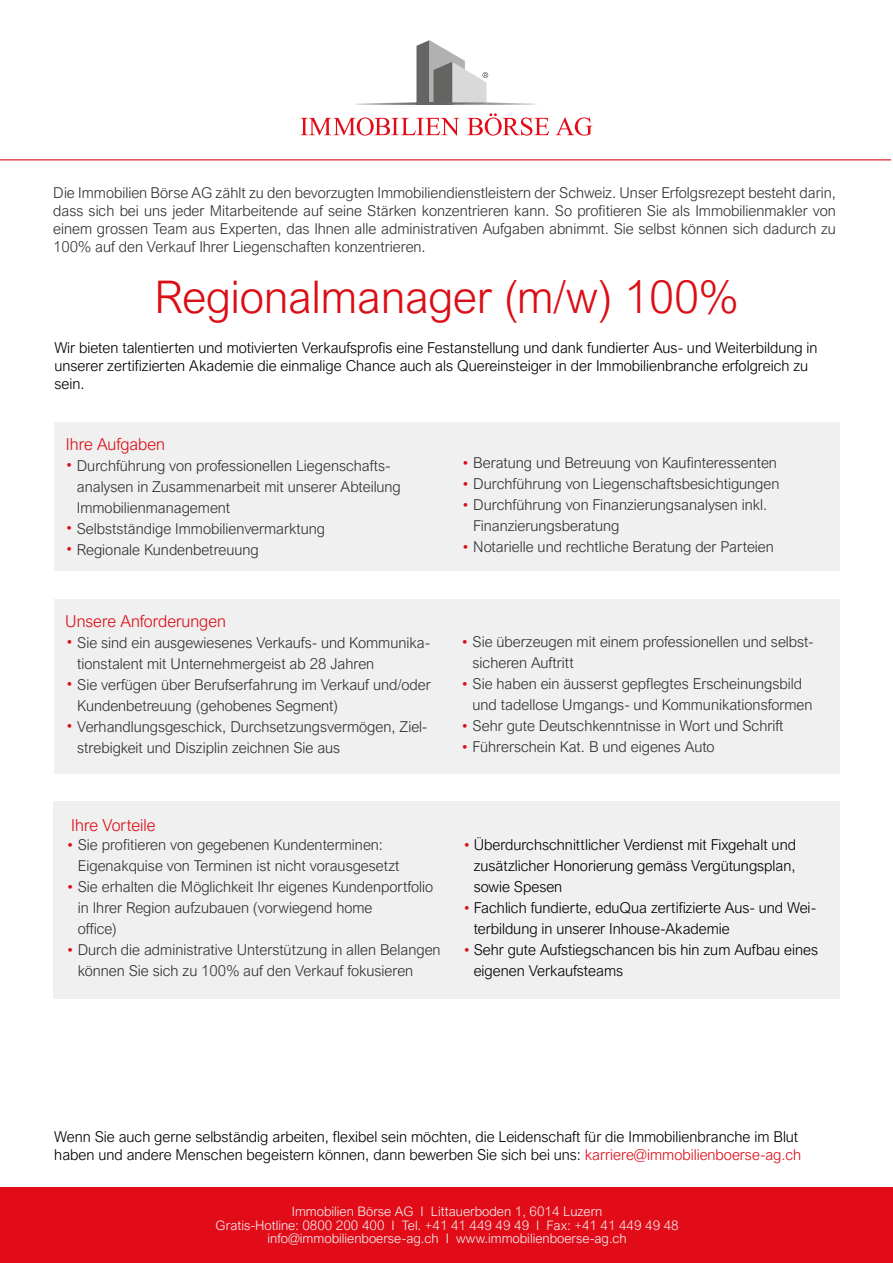
<style>
.page{position:relative;width:893px;height:1263px;background:#fff}
.page>*{position:absolute;margin:0;border:0;box-sizing:border-box;transform-origin:0 0}
.t1{font:300 45px "Arial Nova";color:#db0d15}
.t2{font:300 16.5px "Arial Nova";color:#db0d15}
.t3{font:300 15px/21px "Arial Nova";color:#333232}
.t4{font:300 15px/21px "Arial Nova";color:#000}
.t5{font:300 13.05px/13.5px "Arial Nova";color:#f2f2f2;text-align:center}
.s1{color:#db0d15}
</style>
<div class="page">
<div style="left:55px;top:422px;width:785px;height:149px;background:#f0f0f0"></div>
<div style="left:55px;top:599px;width:785px;height:174px;background:#f0f0f0"></div>
<div style="left:0;top:1187px;width:893px;height:76px;background:#e20b18"></div>
<hr style="left:0;top:159px;width:891px;height:1px;background:#db0d15">
<div style="left:53px;top:801px;width:787px;height:197px;background:#f0f0f0"></div>
<svg style="left:300px;top:117px;width:159px;height:19px"></svg>
<svg style="left:467px;top:113px;width:82px;height:23px"></svg>
<svg style="left:556px;top:117px;width:36px;height:19px"></svg>
<img style="left:355px;top:102px;width:182px;height:3px">
<svg style="left:416px;top:40px;width:72px;height:64px"></svg>
<p class="t3" style="left:53px;top:184px;width:784px;line-height:18px;text-align:justify">Die Immobilien Börse AG zählt zu den bevorzugten Immobiliendienstleistern der Schweiz. Unser Erfolgsrezept besteht darin, dass sich bei uns jeder Mitarbeitende auf seine Stärken konzentrieren kann. So profitieren Sie als Immobilienmakler von einem grossen Team aus Experten, das Ihnen alle administrativen Aufgaben abnimmt. Sie selbst können sich dadurch zu 100% auf den Verkauf Ihrer Liegenschaften konzentrieren.</p>
<h1 class="t1" style="left:155px;top:271px;width:585px">Regionalmanager (m/w) 100%</h1>
<p class="t4" style="left:55px;top:339px;width:764px;line-height:18px">Wir bieten talentierten und motivierten Verkaufsprofis eine Festanstellung und dank fundierter Aus- und Weiterbildung in unserer zertifizierten Akademie die einmalige Chance auch als Quereinsteiger in der Immobilienbranche erfolgreich zu sein.</p>
<p class="t2" style="left:66px;top:435px;width:100px">Ihre Aufgaben</p>
<p class="t3" style="left:77px;top:455px;width:326px;text-indent:-10px"><span class="s1">•</span> Durchführung von professionellen Liegenschafts&shy;analysen in Zusammenarbeit mit unserer Abteilung<br>Immobilienmanagement</p>
<p class="t3" style="left:66px;top:518px;width:260px"><span class="s1">•</span> Selbstständige Immobilienvermarktung</p>
<p class="t3" style="left:66px;top:539px;width:194px"><span class="s1">•</span> Regionale Kundenbetreuung</p>
<p class="t2" style="left:65px;top:611px;width:162px">Unsere Anforderungen</p>
<p class="t3" style="left:77px;top:632px;width:354px;text-indent:-10px"><span class="s1">•</span> Sie sind ein ausgewiesenes Verkaufs- und Kommunika&shy;tionstalent mit Unternehmergeist ab 28 Jahren</p>
<p class="t3" style="left:77px;top:674px;width:355px;text-indent:-10px"><span class="s1">•</span> Sie verfügen über Berufserfahrung im Verkauf und/oder<br>Kundenbetreuung (gehobenes Segment)</p>
<p class="t3" style="left:77px;top:716px;width:352px;text-indent:-10px"><span class="s1">•</span> Verhandlungsgeschick, Durchsetzungsvermögen, Ziel&shy;strebigkeit und Disziplin zeichnen Sie aus</p>
<p class="t3" style="left:463px;top:452px;width:316px"><span class="s1">•</span> Beratung und Betreuung von Kaufinteressenten</p>
<p class="t3" style="left:463px;top:473px;width:318px"><span class="s1">•</span> Durchführung von Liegenschaftsbesichtigungen</p>
<p class="t3" style="left:473px;top:494px;width:295px;text-indent:-10px"><span class="s1">•</span> Durchführung von Finanzierungsanalysen inkl.<br>Finanzierungsberatung</p>
<p class="t3" style="left:463px;top:536px;width:313px"><span class="s1">•</span> Notarielle und rechtliche Beratung der Parteien</p>
<p class="t3" style="left:473px;top:631px;width:343px;text-indent:-10px"><span class="s1">•</span> Sie überzeugen mit einem professionellen und selbst&shy;sicheren Auftritt</p>
<p class="t3" style="left:473px;top:673px;width:341px;text-indent:-10px"><span class="s1">•</span> Sie haben ein äusserst gepflegtes Erscheinungsbild und tadellose Umgangs- und Kommunikationsformen</p>
<p class="t3" style="left:462px;top:715px;width:323px"><span class="s1">•</span> Sehr gute Deutschkenntnisse in Wort und Schrift</p>
<p class="t3" style="left:462px;top:736px;width:254px"><span class="s1">•</span> Führerschein Kat. B und eigenes Auto</p>
<p class="t2" style="left:71px;top:815px;width:86px">Ihre Vorteile</p>
<p class="t3" style="left:78px;top:835px;width:323px;text-indent:-10px"><span class="s1">•</span> Sie profitieren von gegebenen Kundenterminen:<br>Eigenakquise von Terminen ist nicht vorausgesetzt</p>
<p class="t3" style="left:78px;top:877px;width:357px;text-indent:-10px"><span class="s1">•</span> Sie erhalten die Möglichkeit Ihr eigenes Kundenportfolio in Ihrer Region aufzubauen (vorwiegend home<br>office)</p>
<p class="t3" style="left:78px;top:940px;width:364px;text-indent:-10px"><span class="s1">•</span> Durch die administrative Unterstützung in allen Belangen können Sie sich zu 100% auf den Verkauf fokusieren</p>
<p class="t4" style="left:474px;top:835px;width:324px;text-align:justify;text-indent:-9px"><span class="s1">•</span> Überdurchschnittlicher Verdienst mit Fixgehalt und zusätzlicher Honorierung gemäss Vergütungsplan, sowie Spesen</p>
<p class="t4" style="left:474px;top:898px;width:344px;text-indent:-9px"><span class="s1">•</span> Fachlich fundierte, eduQua zertifizierte Aus- und Wei&shy;terbildung in unserer Inhouse-Akademie</p>
<p class="t4" style="left:474px;top:940px;width:346px;text-indent:-9px"><span class="s1">•</span> Sehr gute Aufstiegschancen bis hin zum Aufbau eines eigenen Verkaufsteams</p>
<p class="t4" style="left:54px;top:1127px;width:748px;line-height:18px">Wenn Sie auch gerne selbständig arbeiten, flexibel sein möchten, die Leidenschaft für die Immobilienbranche im Blut haben und andere Menschen begeistern können, dann bewerben Sie sich bei uns: <span class="s1">karriere@immobilienboerse-ag.ch</span></p>
<p class="t5" style="left:216px;top:1205px;width:465px">Immobilien Börse AG I Littauerboden 1, 6014 Luzern<br>Gratis-Hotline: 0800 200 400 I Tel. +41 41 449 49 49 I Fax: +41 41 449 49 48 info@immobilienboerse-ag.ch I www.immobilienboerse-ag.ch</p>
</div>
